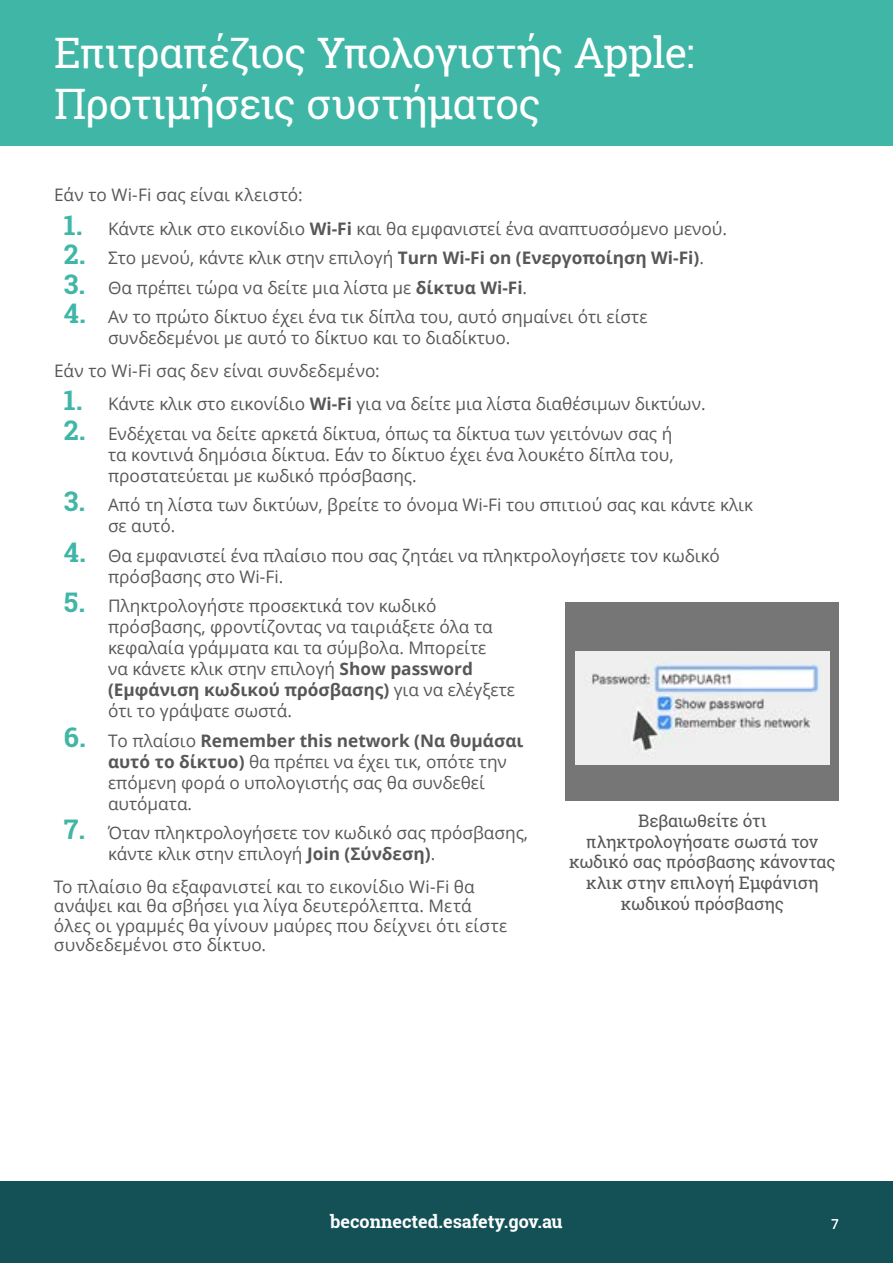
<style>
.page{position:relative;width:893px;height:1263px;background:#fff}
.page>*{position:absolute;margin:0;border:0;box-sizing:border-box;transform-origin:0 0}
.t1{font:42px/50.4px "Roboto Slab";letter-spacing:-.025em;color:#fff}
.t2{font:700 18px "Roboto Slab";color:#fff}
.t3{font:17.25px/21px "Open Sans";color:#575756}
.t4{font:17.25px/20.7px "Roboto Slab";letter-spacing:-.015em;color:#575756;text-align:center}
.t5{font:13.5px "Open Sans";color:#fff}
.s1{font-family:"Roboto Slab";font-weight:700;font-size:27px;color:#40b6a6}
.s2{font-weight:700}
</style>
<div class="page">
<div style="left:0;top:1181px;width:893px;height:82px;background:#135157"></div>
<div style="left:0;top:0;width:893px;height:145px;background:#40b6a6"></div>
<div style="left:566px;top:602px;width:273px;height:198px;background:#767676"></div>
<img style="left:575px;top:652px;width:237px;height:113px">
<img style="left:812px;top:652px;width:17px;height:113px">
<h1 class="t1" style="left:54px;top:27px;width:642px">Επιτραπέζιος Υπολογιστής Apple:<br>Προτιμήσεις συστήματος</h1>
<p class="t3" style="left:54px;top:184px;width:250px">Εάν το Wi-Fi σας είναι κλειστό:</p>
<p class="t3" style="left:64px;top:218px;width:665px"><span class="s1">1.</span> Κάντε κλικ στο εικονίδιο <span class="s2">Wi-Fi</span> και θα εμφανιστεί ένα αναπτυσσόμενο μενού.</p>
<p class="t3" style="left:64px;top:247px;width:641px"><span class="s1">2.</span> Στο μενού, κάντε κλικ στην επιλογή <span class="s2">Turn Wi-Fi on (Ενεργοποίηση Wi-Fi)</span>.</p>
<p class="t3" style="left:64px;top:277px;width:465px"><span class="s1">3.</span> Θα πρέπει τώρα να δείτε μια λίστα με <span class="s2">δίκτυα Wi-Fi</span>.</p>
<p class="t3" style="left:108px;top:306px;width:541px;text-indent:-44px"><span class="s1">4.</span> Αν το πρώτο δίκτυο έχει ένα τικ δίπλα του, αυτό σημαίνει ότι είστε συνδεδεμένοι με αυτό το δίκτυο και το διαδίκτυο.</p>
<p class="t3" style="left:54px;top:359px;width:327px">Εάν το Wi-Fi σας δεν είναι συνδεδεμένο:</p>
<p class="t3" style="left:64px;top:393px;width:643px"><span class="s1">1.</span> Κάντε κλικ στο εικονίδιο <span class="s2">Wi-Fi</span> για να δείτε μια λίστα διαθέσιμων δικτύων.</p>
<p class="t3" style="left:108px;top:423px;width:567px;text-align:justify;text-indent:-44px"><span class="s1">2.</span> Ενδέχεται να δείτε αρκετά δίκτυα, όπως τα δίκτυα των γειτόνων σας ή τα κοντινά δημόσια δίκτυα. Εάν το δίκτυο έχει ένα λουκέτο δίπλα του, προστατεύεται με κωδικό πρόσβασης.</p>
<p class="t3" style="left:108px;top:494px;width:646px;text-indent:-44px"><span class="s1">3.</span> Από τη λίστα των δικτύων, βρείτε το όνομα Wi-Fi του σπιτιού σας και κάντε κλικ σε αυτό.</p>
<p class="t3" style="left:108px;top:545px;width:613px;text-indent:-44px"><span class="s1">4.</span> Θα εμφανιστεί ένα πλαίσιο που σας ζητάει να πληκτρολογήσετε τον κωδικό πρόσβασης στο Wi-Fi.</p>
<p class="t3" style="left:108px;top:595px;width:409px;text-indent:-44px"><span class="s1">5.</span> Πληκτρολογήστε προσεκτικά τον κωδικό πρόσβασης, φροντίζοντας να ταιριάξετε όλα τα κεφαλαία γράμματα και τα σύμβολα. Μπορείτε<br>να κάνετε κλικ στην επιλογή <span class="s2">Show password (Εμφάνιση κωδικού πρόσβασης)</span> για να ελέγξετε ότι το γράψατε σωστά.</p>
<p class="t3" style="left:108px;top:730px;width:417px;text-indent:-44px"><span class="s1">6.</span> Το πλαίσιο <span class="s2">Remember this network (Να θυμάσαι αυτό το δίκτυο)</span> θα πρέπει να έχει τικ, οπότε την επόμενη φορά ο υπολογιστής σας θα συνδεθεί αυτόματα.</p>
<p class="t3" style="left:108px;top:822px;width:422px;text-indent:-44px"><span class="s1">7.</span> Όταν πληκτρολογήσετε τον κωδικό σας πρόσβασης, κάντε κλικ στην επιλογή <span class="s2">Join (Σύνδεση)</span>.</p>
<p class="t3" style="left:54px;top:876px;width:455px;line-height:19.5px">Το πλαίσιο θα εξαφανιστεί και το εικονίδιο Wi-Fi θα ανάψει και θα σβήσει για λίγα δευτερόλεπτα. Μετά όλες οι γραμμές θα γίνουν μαύρες που δείχνει ότι είστε συνδεδεμένοι στο δίκτυο.</p>
<p class="t4" style="left:569px;top:810px;width:268px">Βεβαιωθείτε ότι πληκτρολογήσατε σωστά τον κωδικό σας πρόσβασης κάνοντας κλικ στην επιλογή Εμφάνιση κωδικού πρόσβασης</p>
<p class="t2" style="left:330px;top:1209px;width:234px">beconnected.esafety.gov.au</p>
<p class="t5" style="left:831px;top:1214px;width:9px">7</p>
</div>
